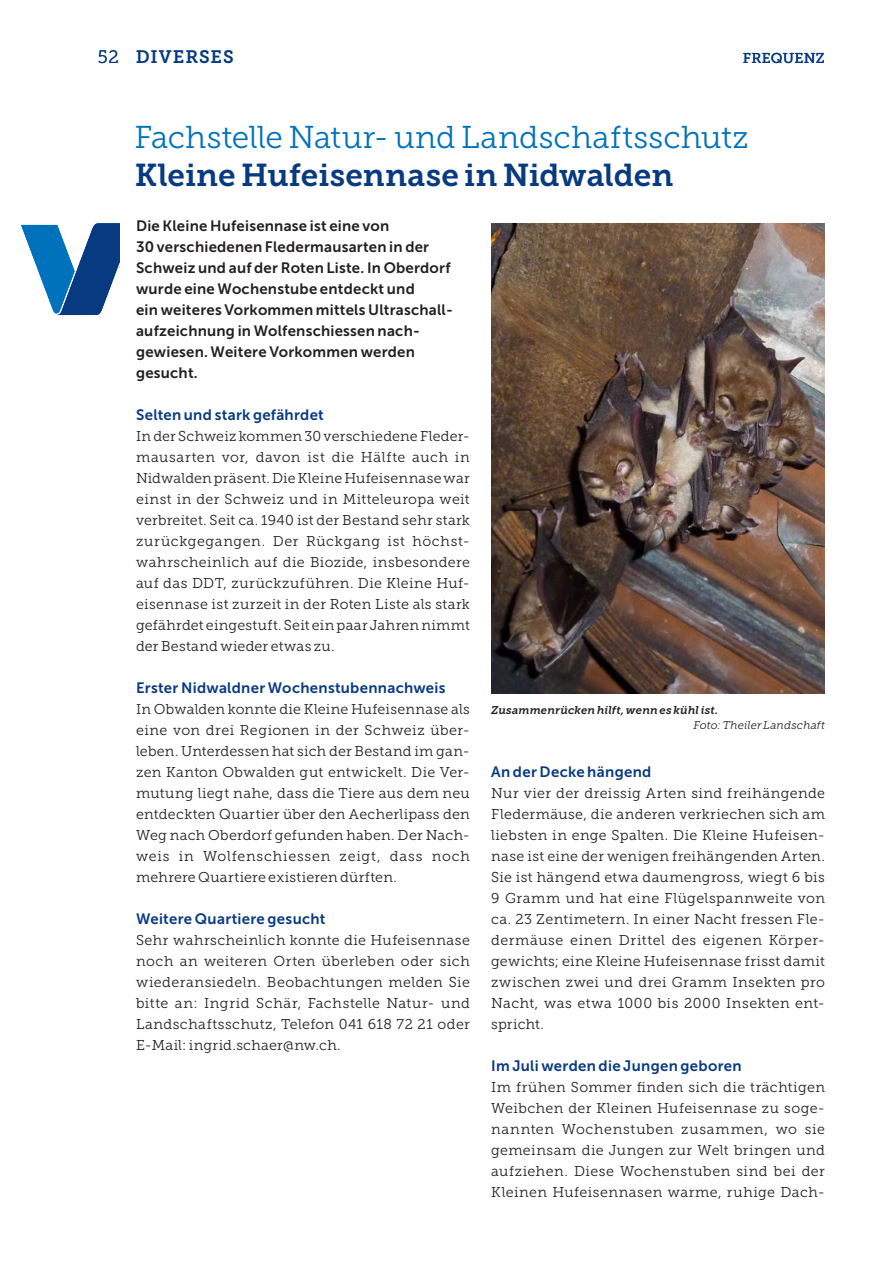
<style>
.page{position:relative;width:893px;height:1263px;background:#fff}
.page>*{position:absolute;margin:0;border:0;box-sizing:border-box;transform-origin:0 0}
.t1{font:31.5px "Museo Slab 300";letter-spacing:.01em;color:#0072bc}
.t2{font:31.5px "Museo Slab 700";color:#083a82}
.t3{font:18px "Museo Slab 700";letter-spacing:.05em;color:#083a82}
.t4{font:15px/21px "Museo Sans 700";letter-spacing:.015em;color:#231f20}
.t5{font:15px "Museo Sans 700";letter-spacing:.02em;color:#083a82}
.t6{font:14.25px/21px "Museo Slab 300";letter-spacing:.03em;color:#231f20;text-align:justify}
.t7{font:14.25px "Museo Slab 500";letter-spacing:.02em;color:#083a82}
.t8{font:italic 11.25px "Museo Slab 700";letter-spacing:.01em;color:#231f20}
.t9{font:italic 11.25px "Museo Slab 300";letter-spacing:.015em;color:#231f20}
.s1{font-family:"Museo Slab 300"}
</style>
<div class="page">
<svg style="left:21px;top:223px;width:98px;height:92px"></svg>
<img style="left:491px;top:223px;width:334px;height:470px">
<p class="t3" style="left:98px;top:47px;width:137px"><span class="s1">52</span> DIVERSES</p>
<p class="t7" style="left:743px;top:50px;width:84px">FREQUENZ</p>
<h1 class="t1" style="left:134px;top:120px;width:616px">Fachstelle Natur- und Landschaftsschutz</h1>
<h1 class="t2" style="left:135px;top:157px;width:540px">Kleine Hufeisennase in Nidwalden</h1>
<p class="t4" style="left:136px;top:215px;width:318px">Die Kleine Hufeisennase ist eine von<br>30 verschiedenen Fledermausarten in der Schweiz und auf der Roten Liste. In Oberdorf wurde eine Wochenstube entdeckt und<br>ein weiteres Vorkommen mittels Ultraschall&shy;aufzeichnung in Wolfenschiessen nach&shy;gewiesen. Weitere Vorkommen werden gesucht.</p>
<p class="t5" style="left:136px;top:406px;width:189px">Selten und stark gefährdet</p>
<p class="t6" style="left:136px;top:426px;width:335px">In der Schweiz kommen 30 verschiedene Fleder&shy;mausarten vor, davon ist die Hälfte auch in Nidwalden präsent. Die Kleine Hufeisennase war einst in der Schweiz und in Mitteleuropa weit verbreitet. Seit ca. 1940 ist der Bestand sehr stark zurückgegangen. Der Rückgang ist höchst&shy;wahrscheinlich auf die Biozide, insbesondere auf das DDT, zurückzuführen. Die Kleine Huf&shy;eisennase ist zurzeit in der Roten Liste als stark gefährdet eingestuft. Seit ein paar Jahren nimmt der Bestand wieder etwas zu.</p>
<p class="t5" style="left:136px;top:679px;width:311px">Erster Nidwaldner Wochenstubennachweis</p>
<p class="t6" style="left:136px;top:699px;width:335px">In Obwalden konnte die Kleine Hufeisennase als eine von drei Regionen in der Schweiz über&shy;leben. Unterdessen hat sich der Bestand im gan&shy;zen Kanton Obwalden gut entwickelt. Die Ver&shy;mutung liegt nahe, dass die Tiere aus dem neu entdeckten Quartier über den Aecherlipass den Weg nach Oberdorf gefunden haben. Der Nach&shy;weis in Wolfenschiessen zeigt, dass noch mehrere Quartiere existieren dürften.</p>
<p class="t5" style="left:136px;top:910px;width:191px">Weitere Quartiere gesucht</p>
<p class="t6" style="left:136px;top:930px;width:335px">Sehr wahrscheinlich konnte die Hufeisennase noch an weiteren Orten überleben oder sich wiederansiedeln. Beobachtungen melden Sie bitte an: Ingrid Schär, Fachstelle Natur- und Landschaftsschutz, Telefon 041 618 72 21 oder E-Mail: ingrid.schaer@nw.ch.</p>
<p class="t8" style="left:491px;top:704px;width:229px">Zusammenrücken hilft, wenn es kühl ist.</p>
<p class="t9" style="left:693px;top:719px;width:133px">Foto: Theiler Landschaft</p>
<p class="t5" style="left:491px;top:763px;width:162px">An der Decke hängend</p>
<p class="t6" style="left:491px;top:783px;width:335px">Nur vier der dreissig Arten sind freihängende Fledermäuse, die anderen verkriechen sich am liebsten in enge Spalten. Die Kleine Hufeisen&shy;nase ist eine der wenigen freihängenden Arten.<br>Sie ist hängend etwa daumengross, wiegt 6 bis 9 Gramm und hat eine Flügelspannweite von ca. 23 Zentimetern. In einer Nacht fressen Fle&shy;dermäuse einen Drittel des eigenen Körper&shy;gewichts; eine Kleine Hufeisennase frisst damit zwischen zwei und drei Gramm Insekten pro Nacht, was etwa 1000 bis 2000 Insekten ent&shy;spricht.</p>
<p class="t5" style="left:491px;top:1057px;width:252px">Im Juli werden die Jungen geboren</p>
<p class="t6" style="left:491px;top:1077px;width:335px">Im frühen Sommer finden sich die trächtigen Weibchen der Kleinen Hufeisennase zu soge&shy;nannten Wochenstuben zusammen, wo sie gemeinsam die Jungen zur Welt bringen und aufziehen. Diese Wochenstuben sind bei der Kleinen Hufeisennasen warme, ruhige Dach-</p>
</div>
